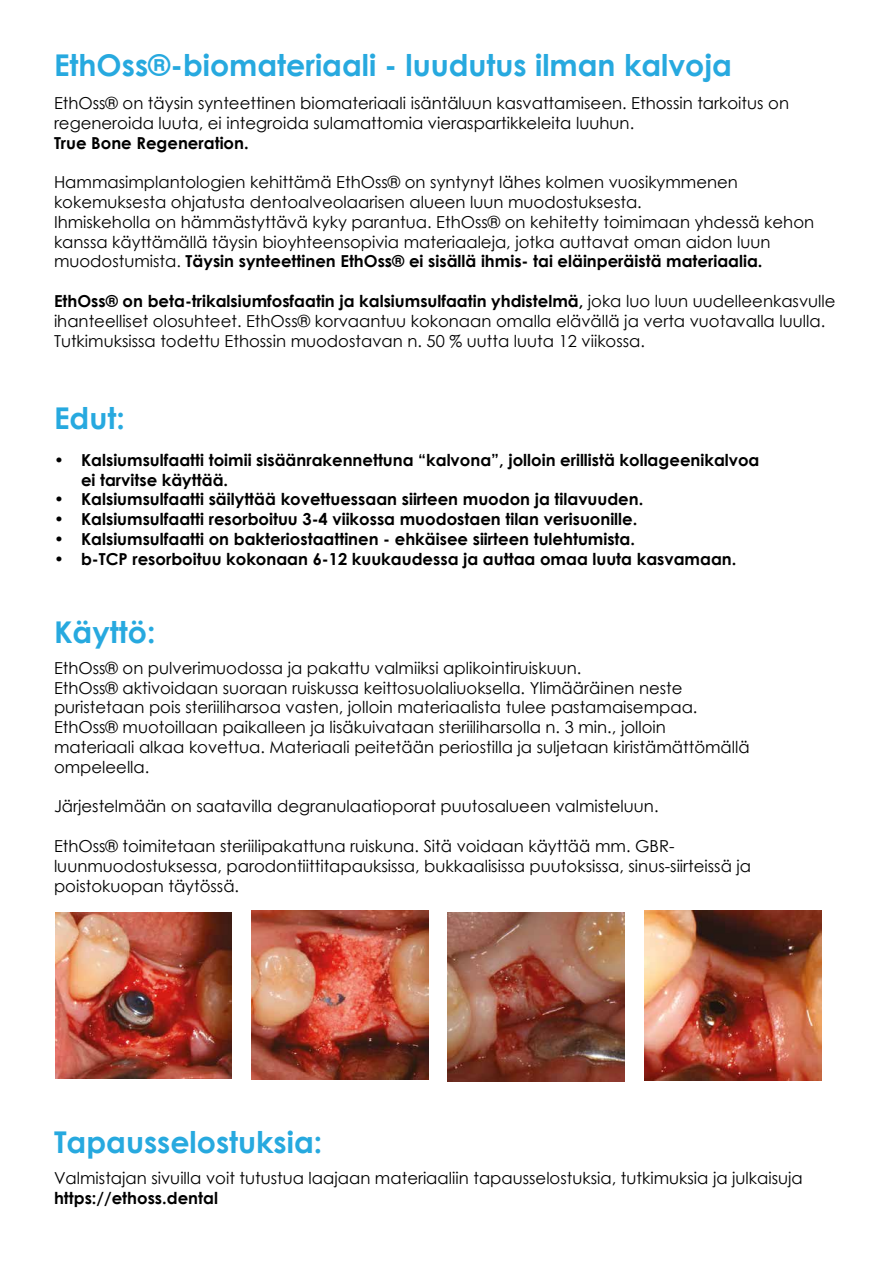
<style>
.page{position:relative;width:893px;height:1263px;background:#fff}
.page>*{position:absolute;margin:0;border:0;box-sizing:border-box;transform-origin:0 0}
.t1{font:700 30px "Century Gothic";color:#27a9df}
.t2{font:16.5px/19.8px "Century Gothic";color:#000}
.t3{font:700 16.5px/19.8px "Century Gothic";color:#000}
.s1{font-weight:700}
</style>
<div class="page">
<img style="left:55px;top:912px;width:177px;height:166px">
<img style="left:251px;top:911px;width:177px;height:168px">
<img style="left:448px;top:912px;width:176px;height:169px">
<img style="left:644px;top:911px;width:177px;height:169px">
<h1 class="t1" style="left:54px;top:42px;width:679px">EthOss®-biomateriaali - luudutus ilman kalvoja</h1>
<p class="t2" style="left:54px;top:93px;width:736px">EthOss® on täysin synteettinen biomateriaali isäntäluun kasvattamiseen. Ethossin tarkoitus on regeneroida luuta, ei integroida sulamattomia vieraspartikkeleita luuhun.</p>
<p class="t3" style="left:54px;top:132px;width:196px">True Bone Regeneration.</p>
<p class="t2" style="left:54px;top:172px;width:762px">Hammasimplantologien kehittämä EthOss® on syntynyt lähes kolmen vuosikymmenen kokemuksesta ohjatusta dentoalveolaarisen alueen luun muodostuksesta.<br>Ihmiskeholla on hämmästyttävä kyky parantua. EthOss® on kehitetty toimimaan yhdessä kehon kanssa käyttämällä täysin bioyhteensopivia materiaaleja, jotka auttavat oman aidon luun muodostumista. <span class="s1">Täysin synteettinen EthOss® ei sisällä ihmis- tai eläinperäistä materiaalia.</span></p>
<p class="t2" style="left:54px;top:291px;width:783px"><span class="s1">EthOss® on beta-trikalsiumfosfaatin ja kalsiumsulfaatin yhdistelmä,</span> joka luo luun uudelleenkasvulle ihanteelliset olosuhteet. EthOss® korvaantuu kokonaan omalla elävällä ja verta vuotavalla luulla.<br>Tutkimuksissa todettu Ethossin muodostavan n. 50 % uutta luuta 12 viikossa.</p>
<h1 class="t1" style="left:54px;top:395px;width:72px">Edut:</h1>
<p class="t3" style="left:81px;top:449px;width:680px;text-indent:-27px">• Kalsiumsulfaatti toimii sisäänrakennettuna “kalvona”, jolloin erillistä kollageenikalvoa ei tarvitse käyttää.</p>
<p class="t3" style="left:54px;top:489px;width:591px">• Kalsiumsulfaatti säilyttää kovettuessaan siirteen muodon ja tilavuuden.</p>
<p class="t3" style="left:54px;top:508px;width:585px">• Kalsiumsulfaatti resorboituu 3-4 viikossa muodostaen tilan verisuonille.</p>
<p class="t3" style="left:54px;top:528px;width:583px">• Kalsiumsulfaatti on bakteriostaattinen - ehkäisee siirteen tulehtumista.</p>
<p class="t3" style="left:54px;top:548px;width:684px">• b-TCP resorboituu kokonaan 6-12 kuukaudessa ja auttaa omaa luuta kasvamaan.</p>
<h1 class="t1" style="left:54px;top:609px;width:103px">Käyttö:</h1>
<p class="t2" style="left:54px;top:658px;width:697px">EthOss® on pulverimuodossa ja pakattu valmiiksi aplikointiruiskuun.<br>EthOss® aktivoidaan suoraan ruiskussa keittosuolaliuoksella. Ylimääräinen neste puristetaan pois steriiliharsoa vasten, jolloin materiaalista tulee pastamaisempaa.<br>EthOss® muotoillaan paikalleen ja lisäkuivataan steriiliharsolla n. 3 min., jolloin materiaali alkaa kovettua. Materiaali peitetään periostilla ja suljetaan kiristämättömällä ompeleella.</p>
<p class="t2" style="left:54px;top:796px;width:606px">Järjestelmään on saatavilla degranulaatioporat puutosalueen valmisteluun.</p>
<p class="t2" style="left:54px;top:836px;width:699px">EthOss® toimitetaan steriilipakattuna ruiskuna. Sitä voidaan käyttää mm. GBR&shy;luunmuodostuksessa, parodontiittitapauksissa, bukkaalisissa puutoksissa, sinus-siirteissä ja poistokuopan täytössä.</p>
<h1 class="t1" style="left:54px;top:1119px;width:270px">Tapausselostuksia:</h1>
<p class="t2" style="left:54px;top:1168px;width:750px">Valmistajan sivuilla voit tutustua laajaan materiaaliin tapausselostuksia, tutkimuksia ja julkaisuja</p>
<p class="t3" style="left:54px;top:1187px;width:166px">https://ethoss.dental</p>
</div>
